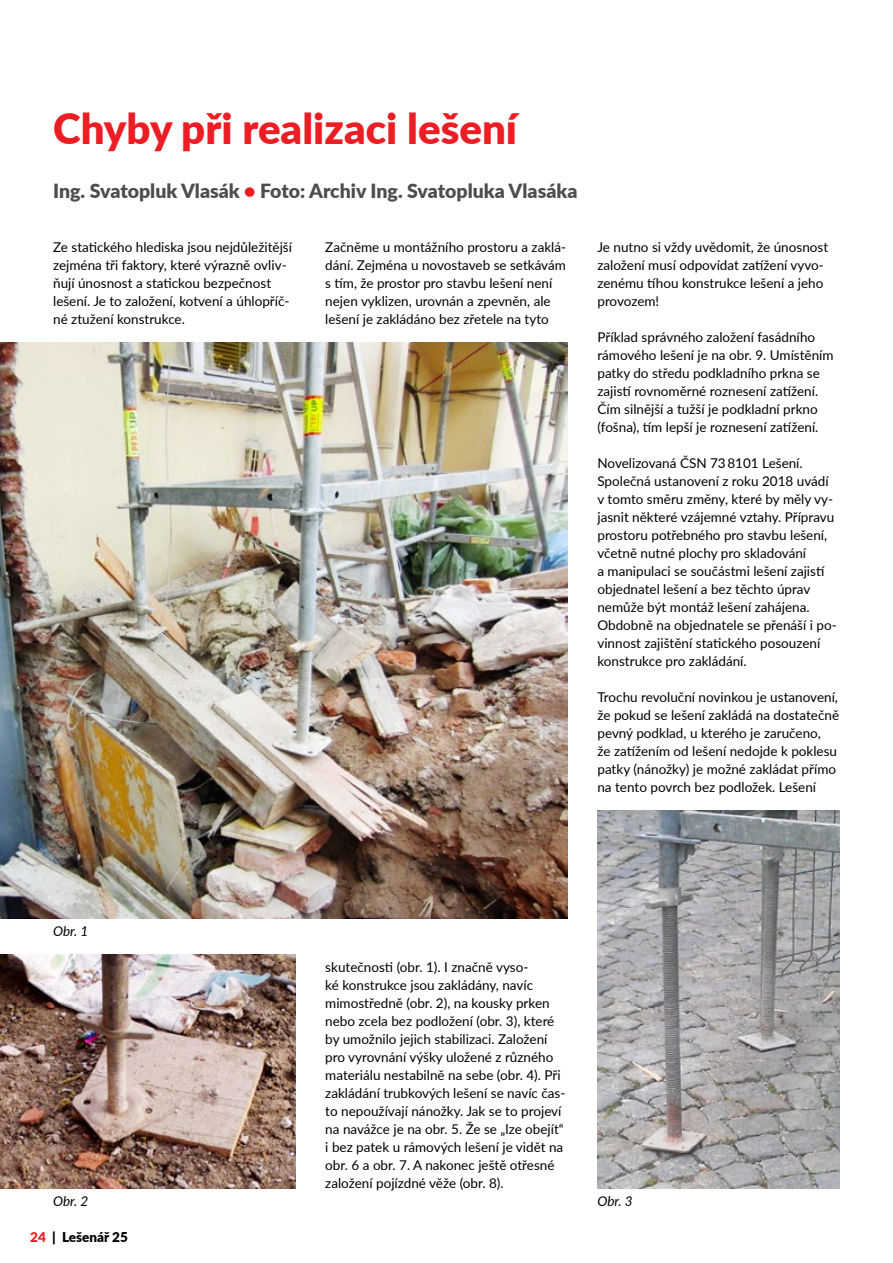
<style>
.page{position:relative;width:893px;height:1263px;background:#fff}
.page>*{position:absolute;margin:0;border:0;box-sizing:border-box;transform-origin:0 0}
.t1{font:900 42px "Lato";color:#ed1d24}
.t2{font:900 19.5px "Lato";color:#4d4d4f}
.t3{font:13.5px/18px "Lato";color:#000}
.t4{font:italic 13.5px "Lato";letter-spacing:-.005em;color:#000}
.t5{font:900 13.5px "Lato";color:#000}
.s1{color:#ed1d24}
</style>
<div class="page">
<img style="left:0;top:342px;width:568px;height:576px">
<img style="left:0;top:954px;width:295px;height:234px">
<img style="left:597px;top:810px;width:243px;height:378px">
<h1 class="t1" style="left:53px;top:97px;width:465px">Chyby při realizaci lešení</h1>
<h2 class="t2" style="left:53px;top:176px;width:526px">Ing. Svatopluk Vlasák <span class="s1">•</span> Foto: Archiv Ing. Svatopluka Vlasáka</h2>
<p class="t3" style="left:53px;top:237px;width:240px">Ze statického hlediska jsou nejdůležitější zejména tři faktory, které výrazně ovliv&shy;ňují únosnost a statickou bezpečnost lešení. Je to založení, kotvení a úhlopříč&shy;né ztužení konstrukce.</p>
<p class="t3" style="left:325px;top:238px;width:242px">Začněme u montážního prostoru a zaklá&shy;dání. Zejména u novostaveb se setkávám s tím, že prostor pro stavbu lešení není nejen vyklizen, urovnán a zpevněn, ale lešení je zakládáno bez zřetele na tyto</p>
<p class="t3" style="left:597px;top:237px;width:232px">Je nutno si vždy uvědomit, že únosnost založení musí odpovídat zatížení vyvo&shy;zenému tíhou konstrukce lešení a jeho provozem!</p>
<p class="t3" style="left:597px;top:327px;width:238px">Příklad správného založení fasádního rámového lešení je na obr. 9. Umístěním patky do středu podkladního prkna se zajistí rovnoměrné roznesení zatížení.<br>Čím silnější a tužší je podkladní prkno (fošna), tím lepší je roznesení zatížení.</p>
<p class="t3" style="left:597px;top:453px;width:241px">Novelizovaná ČSN 73 8101 Lešení.<br>Společná ustanovení z roku 2018 uvádí v tomto směru změny, které by měly vy&shy;jasnit některé vzájemné vztahy. Přípravu prostoru potřebného pro stavbu lešení, včetně nutné plochy pro skladování<br>a manipulaci se součástmi lešení zajistí objednatel lešení a bez těchto úprav nemůže být montáž lešení zahájena.<br>Obdobně na objednatele se přenáší i po&shy;vinnost zajištění statického posouzení konstrukce pro zakládání.</p>
<p class="t3" style="left:597px;top:687px;width:243px">Trochu revoluční novinkou je ustanovení, že pokud se lešení zakládá na dostatečně pevný podklad, u kterého je zaručeno,<br>že zatížením od lešení nedojde k poklesu patky (nánožky) je možné zakládat přímo na tento povrch bez podložek. Lešení</p>
<p class="t4" style="left:53px;top:921px;width:37px">Obr. 1</p>
<p class="t3" style="left:325px;top:958px;width:242px">skutečnosti (obr. 1). I značně vyso-<br>ké konstrukce jsou zakládány, navíc mimostředně (obr. 2), na kousky prken nebo zcela bez podložení (obr. 3), které by umožnilo jejich stabilizaci. Založení pro vyrovnání výšky uložené z různého materiálu nestabilně na sebe (obr. 4). Při zakládání trubkových lešení se navíc čas&shy;to nepoužívají nánožky. Jak se to projeví na navážce je na obr. 5. Že se „lze obejít“ i bez patek u rámových lešení je vidět na obr. 6 a obr. 7. A nakonec ještě otřesné založení pojízdné věže (obr. 8).</p>
<p class="t4" style="left:53px;top:1191px;width:37px">Obr. 2</p>
<p class="t4" style="left:597px;top:1191px;width:37px">Obr. 3</p>
<p class="t5" style="left:30px;top:1227px;width:99px"><span class="s1">24</span> | Lešenář 25</p>
</div>
